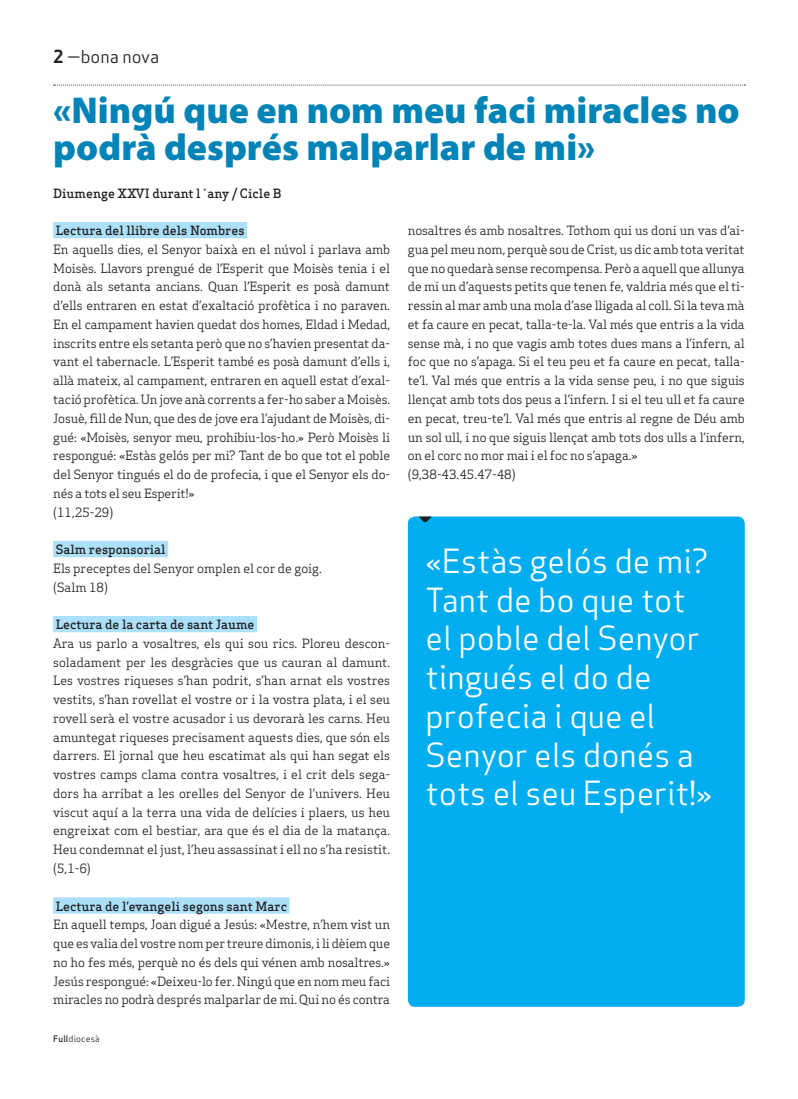
<style>
.page{position:relative;width:798px;height:1099px;background:#fff}
.page>*{position:absolute;margin:0;border:0;box-sizing:border-box;transform-origin:0 0}
.Titulars{font:900 37.5px/37.5px "Myriad Pro";color:#0083b6}
.Pastilla_Destacat{font:32.5px/38.8px "Apex Sans Book T";color:#fff}
.Capçalera{font:17.5px "Apex Sans Book T";color:#231f20}
.Text_General{font:12.5px/18.8px "Apex Serif";letter-spacing:-.01em;color:#231f20;text-align:justify}
.Text_General-2{font:500 12.5px "Apex Serif";color:#231f20}
.Autors{font:500 12.5px "Apex Serif";color:#231f20}
.Data_Peu{font:8.75px "Apex Sans Book T";letter-spacing:.02em;color:#231f20}
.s1{font-family:"Apex Sans Bold T"}
.s2{font-family:"Apex Sans Medium T"}
</style>
<div class="page">
<svg style="left:54px;top:85px;width:691px;height:1px"></svg>
<div style="left:53px;top:222px;width:194px;height:16px;background:#aae0f9"></div>
<div style="left:53px;top:541px;width:115px;height:16px;background:#aae0f9"></div>
<div style="left:53px;top:616px;width:204px;height:16px;background:#aae0f9"></div>
<div style="left:53px;top:897px;width:236px;height:16px;background:#aae0f9"></div>
<div style="left:407px;top:516px;width:337px;height:490px;background:#00aeef;border-radius:7px"></div>
<svg style="left:418px;top:516px;width:13px;height:7px"></svg>
<p class="Capçalera" style="left:53px;top:46px;width:107px"><span class="s1">2</span> —bona nova</p>
<p class="Titulars" style="left:53px;top:90px;width:687px">«Ningú que en nom meu faci miracles no podrà després malparlar de mi»</p>
<p class="Autors" style="left:53px;top:185px;width:230px">Diumenge XXVI durant l´any / Cicle B</p>
<p class="Text_General-2" style="left:56px;top:223px;width:190px">Lectura del llibre dels Nombres</p>
<p class="Text_General" style="left:53px;top:240px;width:338px">En aquells dies, el Senyor baixà en el núvol i parlava amb Moisès. Llavors prengué de l’Esperit que Moisès tenia i el donà als setanta ancians. Quan l’Esperit es posà damunt d’ells entraren en estat d’exaltació profètica i no paraven.<br>En el campament havien quedat dos homes, Eldad i Medad, inscrits entre els setanta però que no s’havien presentat da&shy;vant el tabernacle. L’Esperit també es posà damunt d’ells i, allà mateix, al campament, entraren en aquell estat d’exal&shy;tació profètica. Un jove anà corrents a fer-ho saber a Moisès.<br>Josuè, fill de Nun, que des de jove era l’ajudant de Moisès, di&shy;gué: «Moisès, senyor meu, prohibiu-los-ho.» Però Moisès li respongué: «Estàs gelós per mi? Tant de bo que tot el poble del Senyor tingués el do de profecia, i que el Senyor els do&shy;nés a tots el seu Esperit!»</p>
<p class="Text_General" style="left:53px;top:502px;width:62px">(11,25-29)</p>
<p class="Text_General-2" style="left:56px;top:541px;width:111px">Salm responsorial</p>
<p class="Text_General" style="left:53px;top:558px;width:270px">Els preceptes del Senyor omplen el cor de goig.</p>
<p class="Text_General" style="left:53px;top:577px;width:56px">(Salm 18)</p>
<p class="Text_General-2" style="left:56px;top:616px;width:200px">Lectura de la carta de sant Jaume</p>
<p class="Text_General" style="left:53px;top:633px;width:338px">Ara us parlo a vosaltres, els qui sou rics. Ploreu descon&shy;soladament per les desgràcies que us cauran al damunt.<br>Les vostres riqueses s’han podrit, s’han arnat els vostres vestits, s’han rovellat el vostre or i la vostra plata, i el seu rovell serà el vostre acusador i us devorarà les carns. Heu amuntegat riqueses precisament aquests dies, que són els darrers. El jornal que heu escatimat als qui han segat els vostres camps clama contra vosaltres, i el crit dels sega&shy;dors ha arribat a les orelles del Senyor de l’univers. Heu viscut aquí a la terra una vida de delícies i plaers, us heu engreixat com el bestiar, ara que és el dia de la matança.<br>Heu condemnat el just, l’heu assassinat i ell no s’ha resistit.</p>
<p class="Text_General" style="left:53px;top:858px;width:39px">(5,1-6)</p>
<p class="Text_General-2" style="left:56px;top:898px;width:233px">Lectura de l’evangeli segons sant Marc</p>
<p class="Text_General" style="left:53px;top:915px;width:338px">En aquell temps, Joan digué a Jesús: «Mestre, n’hem vist un que es valia del vostre nom per treure dimonis, i li dèiem que no ho fes més, perquè no és dels qui vénen amb nosaltres.» Jesús respongué: «Deixeu-lo fer. Ningú que en nom meu faci miracles no podrà després malparlar de mi. Qui no és contra</p>
<p class="Data_Peu" style="left:53px;top:1032px;width:48px"><span class="s2">Full</span>diocesà</p>
<p class="Text_General" style="left:407px;top:221px;width:338px">nosaltres és amb nosaltres. Tothom qui us doni un vas d’ai&shy;gua pel meu nom, perquè sou de Crist, us dic amb tota veritat que no quedarà sense recompensa. Però a aquell que allunya de mi un d’aquests petits que tenen fe, valdria més que el ti&shy;ressin al mar amb una mola d’ase lligada al coll. Si la teva mà et fa caure en pecat, talla-te-la. Val més que entris a la vida sense mà, i no que vagis amb totes dues mans a l’infern, al foc que no s’apaga. Si el teu peu et fa caure en pecat, talla&shy;te’l. Val més que entris a la vida sense peu, i no que siguis llençat amb tots dos peus a l’infern. I si el teu ull et fa caure en pecat, treu-te’l. Val més que entris al regne de Déu amb un sol ull, i no que siguis llençat amb tots dos ulls a l’infern, on el corc no mor mai i el foc no s’apaga.»</p>
<p class="Text_General" style="left:407px;top:465px;width:109px">(9,38-43.45.47-48)</p>
<p class="Pastilla_Destacat" style="left:425px;top:541px;width:288px">«Estàs gelós de mi?<br>Tant de bo que tot el poble del Senyor tingués el do de profecia i que el<br>Senyor els donés a tots el seu Esperit!»</p>
</div>
